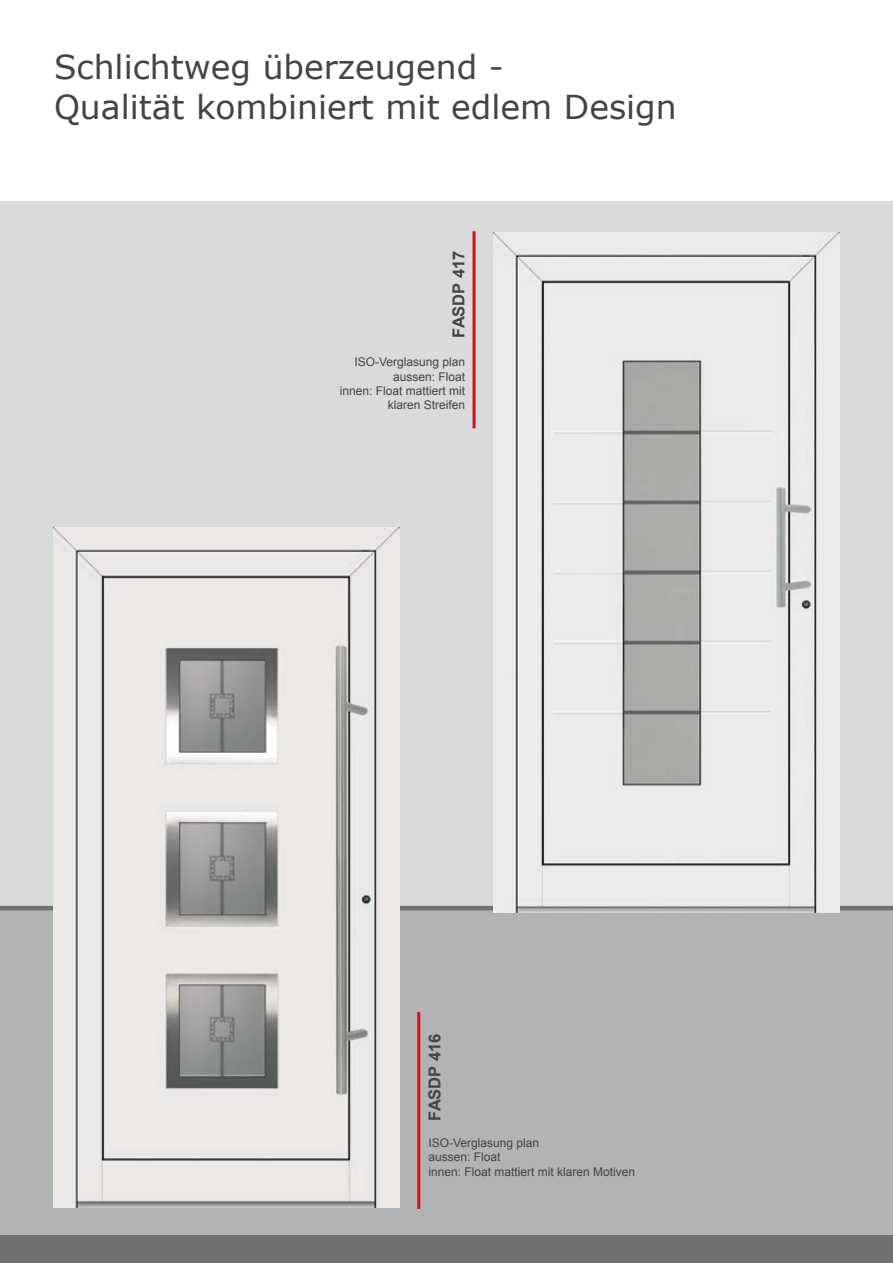
<style>
.page{position:relative;width:893px;height:1263px;background:#d9dadb}
.page>*{position:absolute;margin:0;border:0;box-sizing:border-box;transform-origin:0 0}
.t1{font:33px/39.6px "Verdana";color:#444446}
.t2{font:700 16.5px "Arial";color:#444446}
.t3{font:12px/14.4px "Arial";color:#444446}
</style>
<div class="page">
<div style="left:0;top:907px;width:893px;height:340px;background:#b1b3b4"></div>
<div style="left:0;top:1235px;width:893px;height:28px;background:#707173"></div>
<hr style="left:0;top:906px;width:893px;height:4px;background:#707173">
<div style="left:0;top:0;width:893px;height:201px;background:#fff"></div>
<hr style="left:417px;top:1012px;width:3px;height:197px;background:#ca151f">
<svg style="left:472px;top:231px;width:4px;height:197px"></svg>
<img style="left:494px;top:232px;width:345px;height:680px">
<img style="left:54px;top:527px;width:345px;height:681px">
<h1 class="t1" style="left:54px;top:48px;width:624px">Schlichtweg überzeugend -<br>Qualität kombiniert mit edlem Design</h1>
<h2 class="t2" style="left:448px;top:338px;width:88px;rotate:-90deg">FASDP 417</h2>
<p class="t3" style="left:340px;top:355px;width:127px;text-align:right">ISO-Verglasung plan aussen: Float<br>innen: Float mattiert mit klaren Streifen</p>
<h2 class="t2" style="left:424px;top:1120px;width:88px;rotate:-90deg">FASDP 416</h2>
<p class="t3" style="left:428px;top:1136px;width:208px">ISO-Verglasung plan<br>aussen: Float<br>innen: Float mattiert mit klaren Motiven</p>
</div>
